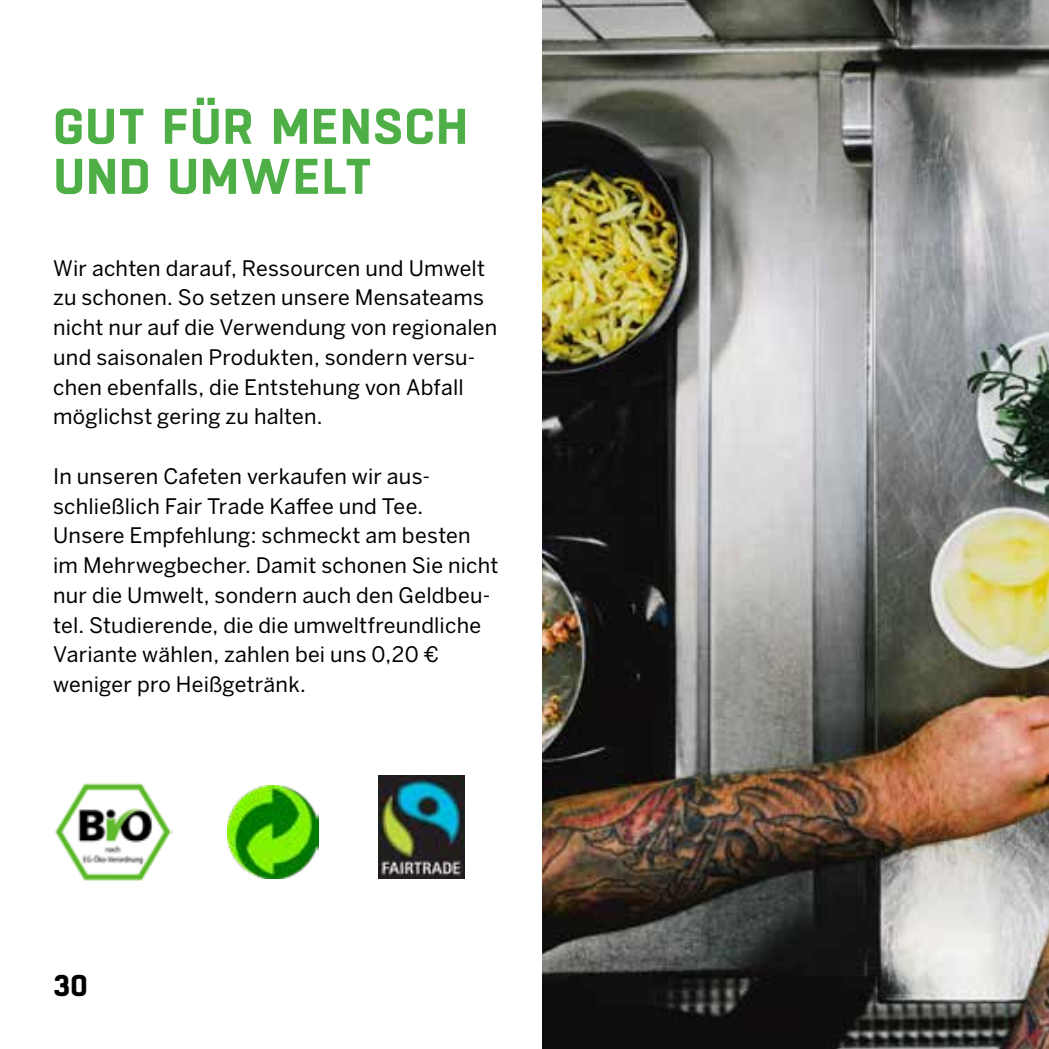
<style>
.page{position:relative;width:1049px;height:1049px;background:#fff}
.page>*{position:absolute;margin:0;border:0;box-sizing:border-box;transform-origin:0 0}
.t1{font:700 50px/50px "Boxed";letter-spacing:.02em;color:#4daf46}
.t2{font:700 30px "Boxed";color:#000}
.t3{font:21.25px/29.8px "Benton Sans";letter-spacing:.01em;color:#000}
</style>
<div class="page">
<img style="left:542px;top:0;width:507px;height:1049px">
<img style="left:379px;top:775px;width:85px;height:103px">
<img style="left:54px;top:782px;width:118px;height:99px">
<img style="left:227px;top:785px;width:92px;height:93px">
<h1 class="t1" style="left:53px;top:103px;width:416px">GUT FÜR MENSCH<br>UND UMWELT</h1>
<p class="t3" style="left:53px;top:253px;width:446px">Wir achten darauf, Ressourcen und Umwelt zu schonen. So setzen unsere Mensateams nicht nur auf die Verwendung von regionalen und saisonalen Produkten, sondern versu&shy;chen ebenfalls, die Entstehung von Abfall möglichst gering zu halten.</p>
<p class="t3" style="left:53px;top:461px;width:447px">In unseren Cafeten verkaufen wir aus&shy;schließlich Fair Trade Kaffee und Tee.<br>Unsere Empfehlung: schmeckt am besten im Mehrwegbecher. Damit schonen Sie nicht nur die Umwelt, sondern auch den Geldbeu&shy;tel. Studierende, die die umweltfreundliche Variante wählen, zahlen bei uns 0,20 € weniger pro Heißgetränk.</p>
<h2 class="t2" style="left:53px;top:965px;width:36px">30</h2>
</div>
